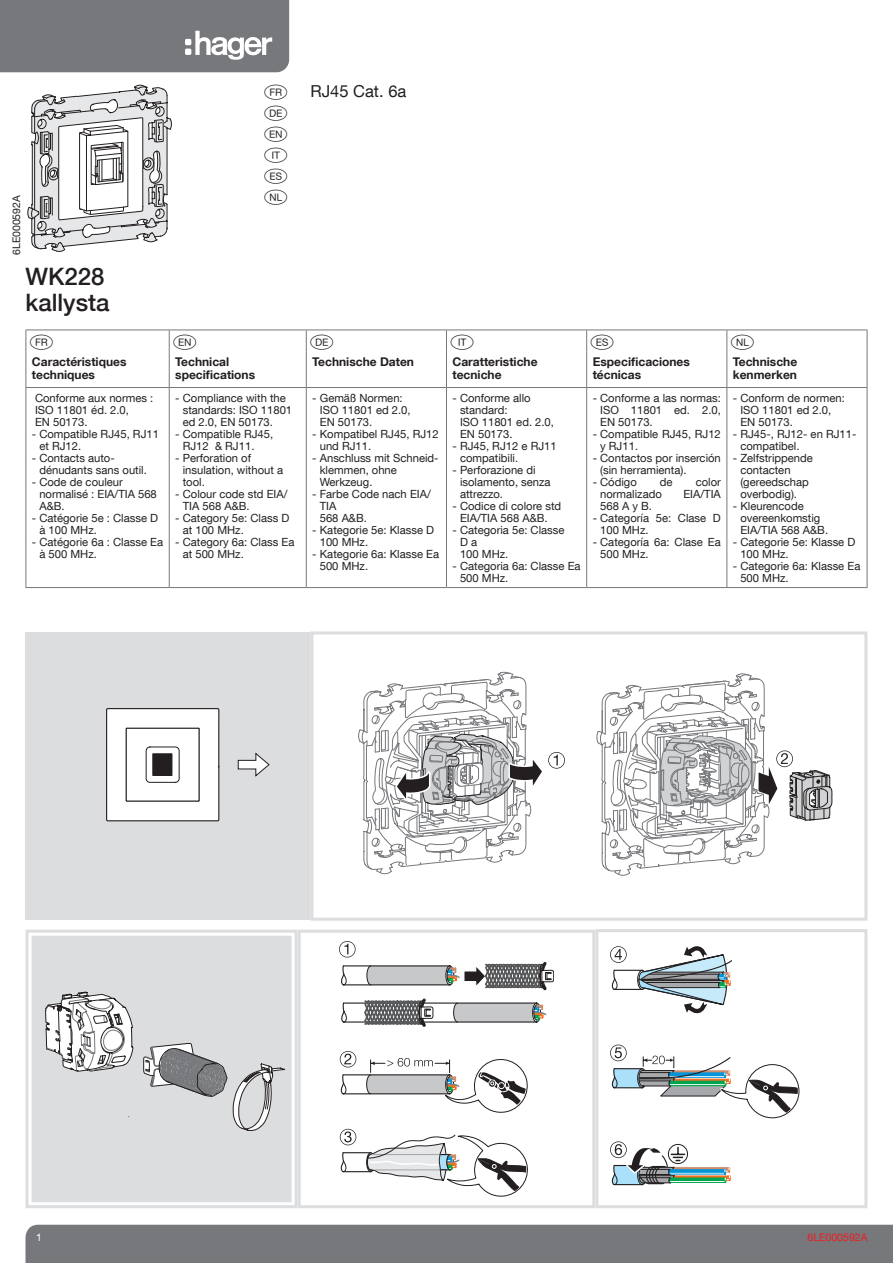
<style>
.page{position:relative;width:893px;height:1263px;background:#fff}
.page>*{position:absolute;margin:0;border:0;box-sizing:border-box;transform-origin:0 0}
.t1{font:500 24px/25.5px "Helvetica Neue LT Com";color:#231f20}
.t2{font:16.5px/20.9px "Hager Langues";color:#231f20;text-align:justify}
.t3{font:16.5px "Helvetica Neue LT Com";color:#231f20}
.t4{font:700 12px/12.8px "Helvetica Neue LT Com";color:#231f20}
.t5{font:11.25px/12px "Helvetica Neue LT Com";color:#231f20}
.t6{font:10.5px "Helvetica Neue LT Com";color:#ee1d23}
.t7{font:10.5px "Helvetica Neue LT Com";color:#231f20}
.t8{font:10.5px "Helvetica Neue LT Com";color:#fff}
</style>
<div class="page">
<hr style="left:26px;top:330px;width:143px;height:1px;background:#76787b">
<svg style="left:26px;top:330px;width:1px;height:21px"></svg>
<hr style="left:169px;top:330px;width:137px;height:1px;background:#76787b">
<svg style="left:169px;top:330px;width:1px;height:21px"></svg>
<hr style="left:306px;top:330px;width:140px;height:1px;background:#76787b">
<svg style="left:306px;top:330px;width:1px;height:21px"></svg>
<hr style="left:446px;top:330px;width:141px;height:1px;background:#76787b">
<svg style="left:446px;top:330px;width:1px;height:21px"></svg>
<hr style="left:587px;top:330px;width:140px;height:1px;background:#76787b">
<svg style="left:586px;top:330px;width:1px;height:21px"></svg>
<hr style="left:727px;top:330px;width:140px;height:1px;background:#76787b">
<svg style="left:726px;top:330px;width:1px;height:21px"></svg>
<svg style="left:867px;top:330px;width:1px;height:21px"></svg>
<hr style="left:26px;top:351px;width:1px;height:36px;background:#76787b">
<hr style="left:446px;top:351px;width:1px;height:36px;background:#76787b">
<hr style="left:586px;top:351px;width:1px;height:36px;background:#76787b">
<hr style="left:726px;top:351px;width:1px;height:36px;background:#76787b">
<hr style="left:867px;top:351px;width:1px;height:36px;background:#76787b">
<hr style="left:26px;top:387px;width:143px;height:1px;background:#76787b">
<hr style="left:26px;top:388px;width:1px;height:199px;background:#76787b">
<hr style="left:169px;top:388px;width:1px;height:199px;background:#76787b">
<hr style="left:306px;top:387px;width:140px;height:1px;background:#76787b">
<hr style="left:306px;top:388px;width:1px;height:199px;background:#76787b">
<hr style="left:446px;top:387px;width:141px;height:1px;background:#76787b">
<hr style="left:446px;top:388px;width:1px;height:199px;background:#76787b">
<hr style="left:587px;top:387px;width:140px;height:1px;background:#76787b">
<hr style="left:586px;top:388px;width:1px;height:199px;background:#76787b">
<hr style="left:727px;top:387px;width:140px;height:1px;background:#76787b">
<hr style="left:726px;top:388px;width:1px;height:199px;background:#76787b">
<hr style="left:867px;top:388px;width:1px;height:199px;background:#76787b">
<hr style="left:26px;top:587px;width:143px;height:1px;background:#76787b">
<hr style="left:169px;top:587px;width:137px;height:1px;background:#76787b">
<hr style="left:306px;top:587px;width:140px;height:1px;background:#76787b">
<hr style="left:446px;top:587px;width:141px;height:1px;background:#76787b">
<hr style="left:587px;top:587px;width:140px;height:1px;background:#76787b">
<hr style="left:727px;top:587px;width:140px;height:1px;background:#76787b">
<hr style="left:169px;top:351px;width:1px;height:36px;background:#76787b">
<hr style="left:306px;top:351px;width:1px;height:36px;background:#76787b">
<hr style="left:169px;top:387px;width:137px;height:1px;background:#76787b">
<div style="left:26px;top:632px;width:841px;height:287px;background:#dcdddf"></div>
<svg style="left:106px;top:708px;width:114px;height:114px;background:#e5e5e5"></svg>
<svg style="left:237px;top:752px;width:33px;height:25px"></svg>
<div style="left:0;top:0;width:289px;height:72px;background:#76787b"></div>
<div style="left:26px;top:1225px;width:867px;height:38px;background:#76787b"></div>
<svg style="left:27px;top:84px;width:145px;height:168px"></svg>
<svg style="left:309px;top:631px;width:559px;height:290px;background:#ececed"></svg>
<svg style="left:25px;top:929px;width:271px;height:279px;background:#d7d8d9"></svg>
<svg style="left:597px;top:929px;width:271px;height:279px"></svg>
<svg style="left:296px;top:929px;width:301px;height:279px"></svg>
<p class="t7" style="left:10px;top:255px;width:62px;rotate:-90deg">6LE000592A</p>
<h1 class="t1" style="left:26px;top:264px;width:86px">WK228 kallysta</h1>
<h2 class="t2" style="left:264px;top:82px;width:26px">A</h2>
<h2 class="t3" style="left:310px;top:81px;width:97px">RJ45 Cat. 6a</h2>
<h2 class="t2" style="left:264px;top:103px;width:26px">E Z Y R I</h2>
<h2 class="t2" style="left:30px;top:332px;width:26px">A</h2>
<h2 class="t2" style="left:173px;top:332px;width:26px">Z</h2>
<h2 class="t2" style="left:311px;top:332px;width:26px">E</h2>
<h2 class="t2" style="left:451px;top:332px;width:26px">Y</h2>
<h2 class="t2" style="left:591px;top:332px;width:26px">R</h2>
<h2 class="t2" style="left:731px;top:332px;width:26px">I</h2>
<p class="t4" style="left:32px;top:355px;width:96px">Caractéristiques techniques</p>
<p class="t4" style="left:175px;top:355px;width:81px">Technical specifications</p>
<p class="t4" style="left:312px;top:355px;width:103px">Technische Daten</p>
<p class="t4" style="left:452px;top:355px;width:87px">Caratteristiche tecniche</p>
<p class="t4" style="left:593px;top:355px;width:99px">Especificaciones técnicas</p>
<p class="t4" style="left:733px;top:355px;width:66px">Technische kenmerken</p>
<p class="t5" style="left:35px;top:391px;width:120px">Conforme aux normes :<br>ISO 11801 éd. 2.0,<br>EN 50173.</p>
<p class="t5" style="left:39px;top:427px;width:121px;text-indent:-8px">- Compatible RJ45, RJ11 et RJ12.</p>
<p class="t5" style="left:39px;top:451px;width:109px;text-indent:-8px">- Contacts auto&shy;dénudants sans outil.</p>
<p class="t5" style="left:39px;top:475px;width:119px;text-indent:-8px">- Code de couleur normalisé : EIA/TIA 568<br>A&amp;B.</p>
<p class="t5" style="left:39px;top:511px;width:120px;text-indent:-8px">- Catégorie 5e : Classe D à 100 MHz.</p>
<p class="t5" style="left:39px;top:535px;width:125px;text-indent:-8px">- Catégorie 6a : Classe Ea à 500 MHz.</p>
<p class="t5" style="left:320px;top:391px;width:92px;text-indent:-8px">- Gemäß Normen:<br>ISO 11801 ed 2.0,<br>EN 50173.</p>
<p class="t5" style="left:320px;top:427px;width:121px;text-indent:-8px">- Kompatibel RJ45, RJ12 und RJ11.</p>
<p class="t5" style="left:320px;top:451px;width:120px;text-indent:-8px">- Anschluss mit Schneid&shy;klemmen, ohne<br>Werkzeug.</p>
<p class="t5" style="left:320px;top:487px;width:113px;text-indent:-8px">- Farbe Code nach EIA/<br>TIA<br>568 A&amp;B.</p>
<p class="t5" style="left:320px;top:523px;width:116px;text-indent:-8px">- Kategorie 5e: Klasse D<br>100 MHz.</p>
<p class="t5" style="left:320px;top:547px;width:121px;text-indent:-8px">- Kategorie 6a: Klasse Ea<br>500 MHz.</p>
<p class="t5" style="left:183px;top:391px;width:111px;text-indent:-8px">- Compliance with the standards: ISO 11801 ed 2.0, EN 50173.</p>
<p class="t5" style="left:183px;top:427px;width:92px;text-indent:-8px">- Compatible RJ45,<br>RJ12 &amp; RJ11.</p>
<p class="t5" style="left:183px;top:451px;width:102px;text-indent:-8px">- Perforation of insulation, without a tool.</p>
<p class="t5" style="left:183px;top:487px;width:106px;text-indent:-8px">- Colour code std EIA/<br>TIA 568 A&amp;B.</p>
<p class="t5" style="left:183px;top:511px;width:108px;text-indent:-8px">- Category 5e: Class D at 100 MHz.</p>
<p class="t5" style="left:183px;top:535px;width:113px;text-indent:-8px">- Category 6a: Class Ea at 500 MHz.</p>
<p class="t5" style="left:600px;top:391px;width:122px;text-align:justify;text-indent:-8px">- Conforme a las normas:<br>ISO 11801 ed. 2.0, EN 50173.</p>
<p class="t5" style="left:600px;top:427px;width:122px;text-indent:-8px">- Compatible RJ45, RJ12 y RJ11.</p>
<p class="t5" style="left:600px;top:451px;width:122px;text-indent:-8px">- Contactos por inserción (sin herramienta).</p>
<p class="t5" style="left:593px;top:475px;width:46px">- Código</p>
<p class="t5" style="left:660px;top:475px;width:14px">de</p>
<p class="t5" style="left:696px;top:475px;width:27px">color</p>
<p class="t5" style="left:600px;top:487px;width:63px">normalizado</p>
<p class="t5" style="left:683px;top:487px;width:39px">EIA/TIA</p>
<p class="t5" style="left:600px;top:499px;width:53px">568 A y B.</p>
<p class="t5" style="left:600px;top:511px;width:122px;text-indent:-8px">- Categoría 5e: Clase D<br>100 MHz.</p>
<p class="t5" style="left:600px;top:535px;width:122px;text-indent:-8px">- Categoría 6a: Clase Ea<br>500 MHz.</p>
<p class="t5" style="left:740px;top:391px;width:106px;text-indent:-8px">- Conform de normen:<br>ISO 11801 ed 2.0,<br>EN 50173.</p>
<p class="t5" style="left:740px;top:427px;width:118px;text-indent:-8px">- RJ45-, RJ12- en RJ11- compatibel.</p>
<p class="t5" style="left:740px;top:451px;width:74px;text-indent:-8px">- Zelfstrippende contacten (gereedschap overbodig).</p>
<p class="t5" style="left:740px;top:500px;width:89px;text-indent:-8px">- Kleurencode overeenkomstig<br>EIA/TIA 568 A&amp;B.</p>
<p class="t5" style="left:740px;top:536px;width:117px;text-indent:-8px">- Categorie 5e: Klasse D<br>100 MHz.</p>
<p class="t5" style="left:740px;top:560px;width:122px;text-indent:-8px">- Categorie 6a: Klasse Ea<br>500 MHz.</p>
<p class="t5" style="left:460px;top:391px;width:96px;text-indent:-8px">- Conforme allo standard:<br>ISO 11801 ed. 2.0,<br>EN 50173.</p>
<p class="t5" style="left:460px;top:439px;width:98px;text-indent:-8px">- RJ45, RJ12 e RJ11 compatibili.</p>
<p class="t5" style="left:460px;top:463px;width:92px;text-indent:-8px">- Perforazione di isolamento, senza attrezzo.</p>
<p class="t5" style="left:452px;top:499px;width:110px;text-align:center">- Codice di colore std<br>EIA/TIA 568 A&amp;B.</p>
<p class="t5" style="left:460px;top:523px;width:106px;text-indent:-8px">- Categoria 5e: Classe<br>D a<br>100 MHz.</p>
<p class="t5" style="left:460px;top:559px;width:122px;text-indent:-8px">- Categoria 6a: Classe Ea<br>500 MHz.</p>
<p class="t8" style="left:36px;top:1230px;width:7px">1</p>
<p class="t6" style="left:807px;top:1230px;width:61px">6LE000592A</p>
</div>
